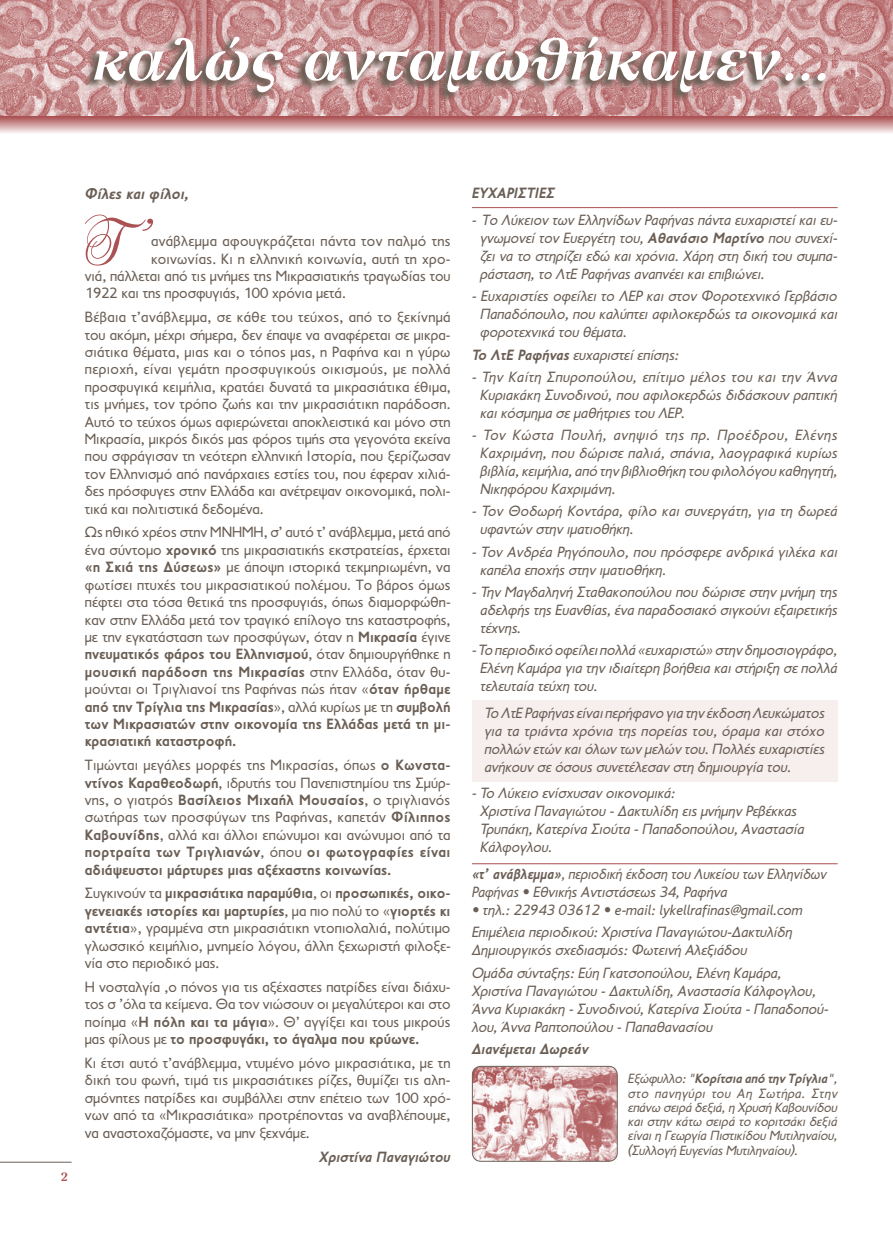
<style>
.page{position:relative;width:893px;height:1234px;background:#fff}
.page>*{position:absolute;margin:0;border:0;box-sizing:border-box;transform-origin:0 0}
.t1{font:300 64.65px "PF Bodoni Script Two";color:#ab5153;scale:.91 1}
.t2{font:italic 700 59.4px "GFS Artemisia";color:#fff}
.t3{font:italic 700 15.75px "PF Transport";color:#6b5f55}
.t4{font:15px/17.4px "PF Transport";letter-spacing:.005em;color:#6b5f55;text-align:justify}
.t5{font:italic 15px/18px "PF Transport";color:#6b5f55;text-align:justify}
.t6{font:italic 15px/18px "PF Transport";color:#6b5f55;scale:.95 1}
.t7{font:italic 15px/18px "PF Transport";letter-spacing:.02em;color:#6b5f55}
.t8{font:italic 700 15px "PF Transport";color:#6b5f55}
.t9{font:italic 13.5px/14.2px "PF Transport";letter-spacing:-.01em;color:#6b5f55;text-align:justify}
.t10{font:700 12px "GFS Artemisia";color:#ab5153}
.s1{font-weight:700}
</style>
<div class="page">
<img style="left:0;top:0;width:893px;height:116px">
<hr style="left:0;top:1161px;width:72px;height:1px;background:#6b5f55">
<svg style="left:0;top:116px;width:893px;height:17px"></svg>
<div style="left:472px;top:700px;width:366px;height:82px;background:#f7eeee"></div>
<hr style="left:472px;top:207px;width:366px;height:1px;background:#ab5153">
<hr style="left:472px;top:863px;width:366px;height:1px;background:#ab5153">
<svg style="left:84px;top:34px;width:744px;height:69px"></svg>
<img style="left:472px;top:1067px;width:145px;height:93px">
<div style="left:472px;top:1065px;width:146px;height:96px;border:1px solid #6b5f55;border-radius:9px"></div>
<h2 class="t2" style="left:93px;top:13px;width:737px">καλώς ανταμωθήκαμεν...</h2>
<p class="t10" style="left:60px;top:1166px;width:9px">2</p>
<p class="t3" style="left:85px;top:184px;width:106px">Φίλες και φίλοι,</p>
<h1 class="t1" style="left:81px;top:205px;width:79px">Τ’</h1>
<p class="t4" style="left:151px;top:232px;width:301px">ανάβλεμμα αφουγκράζεται πάντα τον παλμό της</p>
<p class="t4" style="left:151px;top:250px;width:301px">κοινωνίας. Κι η ελληνική κοινωνία, αυτή τη χρο-</p>
<p class="t4" style="left:85px;top:267px;width:367px">νιά, πάλλεται από τις μνήμες της Μικρασιατικής τραγωδίας του</p>
<p class="t4" style="left:85px;top:284px;width:263px">1922 και της προσφυγιάς, 100 χρόνια μετά.</p>
<p class="t4" style="left:85px;top:308px;width:367px">Βέβαια τ’ανάβλεμμα, σε κάθε του τεύχος, από το ξεκίνημά του ακόμη, μέχρι σήμερα, δεν έπαψε να αναφέρεται σε μικρα&shy;σιάτικα θέματα, μιας και ο τόπος μας, η Ραφήνα και η γύρω περιοχή, είναι γεμάτη προσφυγικούς οικισμούς, με πολλά προσφυγικά κειμήλια, κρατάει δυνατά τα μικρασιάτικα έθιμα, τις μνήμες, τον τρόπο ζωής και την μικρασιάτικη παράδοση.<br>Αυτό το τεύχος όμως αφιερώνεται αποκλειστικά και μόνο στη Μικρασία, μικρός δικός μας φόρος τιμής στα γεγονότα εκείνα που σφράγισαν τη νεότερη ελληνική Ιστορία, που ξερίζωσαν τον Ελληνισμό από πανάρχαιες εστίες του, που έφεραν χιλιά&shy;δες πρόσφυγες στην Ελλάδα και ανέτρεψαν οικονομικά, πολι&shy;τικά και πολιτιστικά δεδομένα.</p>
<p class="t4" style="left:85px;top:523px;width:367px">Ως ηθικό χρέος στην ΜΝΗΜΗ, σ’ αυτό τ’ ανάβλεμμα, μετά από ένα σύντομο <span class="s1">χρονικό</span> της μικρασιατικής εκστρατείας, έρχεται <span class="s1">«η Σκιά της Δύσεως»</span> με άποψη ιστορικά τεκμηριωμένη, να φωτίσει πτυχές του μικρασιατικού πολέμου. Το βάρος όμως πέφτει στα τόσα θετικά της προσφυγιάς, όπως διαμορφώθη&shy;καν στην Ελλάδα μετά τον τραγικό επίλογο της καταστροφής, με την εγκατάσταση των προσφύγων, όταν η <span class="s1">Μικρασία</span> έγινε <span class="s1">πνευματικός φάρος του Ελληνισμού</span>, όταν δημιουργήθηκε η <span class="s1">μουσική παράδοση της Μικρασίας</span> στην Ελλάδα, όταν θυ&shy;μούνται οι Τριγλιανοί της Ραφήνας πώς ήταν «<span class="s1">όταν ήρθαμε από την Τρίγλια της Μικρασίας</span>», αλλά κυρίως με τη <span class="s1">συμβολή των Μικρασιατών στην οικονομία της Ελλάδας μετά τη μι&shy;κρασιατική καταστροφή.</span></p>
<p class="t4" style="left:85px;top:756px;width:367px">Τιμώνται μεγάλες μορφές της Μικρασίας, όπως <span class="s1">ο Κωνστα&shy;ντίνος Καραθεοδωρή</span>, ιδρυτής του Πανεπιστημίου της Σμύρ&shy;νης, ο γιατρός <span class="s1">Βασίλειος Μιχαήλ Μουσαίος</span>, ο τριγλιανός σωτήρας των προσφύγων της Ραφήνας, καπετάν <span class="s1">Φίλιππος Καβουνίδης</span>, αλλά και άλλοι επώνυμοι και ανώνυμοι από τα <span class="s1">πορτραίτα των Τριγλιανών</span>, όπου <span class="s1">οι φωτογραφίες είναι αδιάψευστοι μάρτυρες μιας αξέχαστης κοινωνίας.</span></p>
<p class="t4" style="left:85px;top:884px;width:367px">Συγκινούν τα <span class="s1">μικρασιάτικα παραμύθια</span>, οι <span class="s1">προσωπικές, οικο&shy;γενειακές ιστορίες και μαρτυρίες</span>, μα πιο πολύ το «<span class="s1">γιορτές κι αντέτια</span>», γραμμένα στη μικρασιάτικη ντοπιολαλιά, πολύτιμο γλωσσικό κειμήλιο, μνημείο λόγου, άλλη ξεχωριστή φιλοξε&shy;νία στο περιοδικό μας.</p>
<p class="t4" style="left:85px;top:977px;width:367px">Η νοσταλγία ,ο πόνος για τις αξέχαστες πατρίδες είναι διάχυ&shy;τος σ ’όλα τα κείμενα. Θα τον νιώσουν οι μεγαλύτεροι και στο ποίημα «<span class="s1">Η πόλη και τα μάγια</span>». Θ’ αγγίξει και τους μικρούς μας φίλους με <span class="s1">το προσφυγάκι, το άγαλμα που κρύωνε.</span></p>
<p class="t4" style="left:85px;top:1053px;width:367px">Κι έτσι αυτό τ’ανάβλεμμα, ντυμένο μόνο μικρασιάτικα, με τη δική του φωνή, τιμά τις μικρασιάτικες ρίζες, θυμίζει τις αλη&shy;σμόνητες πατρίδες και συμβάλλει στην επέτειο των 100 χρό&shy;νων από τα «Μικρασιάτικα» προτρέποντας να αναβλέπουμε, να αναστοχαζόμαστε, να μην ξεχνάμε.</p>
<p class="t8" style="left:320px;top:1147px;width:133px">Χριστίνα Παναγιώτου</p>
<p class="t8" style="left:472px;top:185px;width:85px">ΕΥΧΑΡΙΣΤΙΕΣ</p>
<p class="t5" style="left:480px;top:211px;width:359px;text-indent:-9px">- Το Λύκειον των Ελληνίδων Ραφήνας πάντα ευχαριστεί και ευ&shy;γνωμονεί τον Ευεργέτη του, <span class="s1">Αθανάσιο Μαρτίνο</span> που συνεχί&shy;ζει να το στηρίζει εδώ και χρόνια. Χάρη στη δική του συμπα&shy;ράσταση, το ΛτΕ Ραφήνας αναπνέει και επιβιώνει.</p>
<p class="t5" style="left:480px;top:287px;width:359px;text-indent:-9px">- Ευχαριστίες οφείλει το ΛΕΡ και στον Φοροτεχνικό Γερβάσιο Παπαδόπουλο, που καλύπτει αφιλοκερδώς τα οικονομικά και φοροτεχνικά του θέματα.</p>
<p class="t5" style="left:472px;top:345px;width:209px"><span class="s1">Το ΛτΕ Ραφήνας</span> ευχαριστεί επίσης:</p>
<p class="t5" style="left:480px;top:368px;width:359px;text-indent:-9px">- Την Καίτη Σπυροπούλου, επίτιμο μέλος του και την Άννα Κυριακάκη Συνοδινού, που αφιλοκερδώς διδάσκουν ραπτική και κόσμημα σε μαθήτριες του ΛΕΡ.</p>
<p class="t5" style="left:480px;top:426px;width:359px;text-indent:-9px">- Τον Κώστα Πουλή, ανηψιό της πρ. Προέδρου, Ελένης Καχριμάνη, που δώρισε παλιά, σπάνια, λαογραφικά κυρίως βιβλία, κειμήλια, από την βιβλιοθήκη του φιλολόγου καθηγητή, Νικηφόρου Καχριμάνη.</p>
<p class="t7" style="left:480px;top:502px;width:359px;text-indent:-9px">- Τον Θοδωρή Κοντάρα, φίλο και συνεργάτη, για τη δωρεά υφαντών στην ιματιοθήκη.</p>
<p class="t5" style="left:480px;top:542px;width:359px;text-indent:-9px">- Τον Ανδρέα Ρηγόπουλο, που πρόσφερε ανδρικά γιλέκα και καπέλα εποχής στην ιματιοθήκη.</p>
<p class="t5" style="left:480px;top:583px;width:359px;text-indent:-9px">- Την Μαγδαληνή Σταθακοπούλου που δώρισε στην μνήμη της αδελφής της Ευανθίας, ένα παραδοσιακό σιγκούνι εξαιρετικής τέχνης.</p>
<p class="t5" style="left:480px;top:641px;width:359px;text-indent:-9px">- Το περιοδικό οφείλει πολλά «ευχαριστώ» στην δημοσιογράφο, Ελένη Καμάρα για την ιδιαίτερη βοήθεια και στήριξη σε πολλά τελευταία τεύχη του.</p>
<p class="t5" style="left:485px;top:703px;width:342px">Το ΛτΕ Ραφήνας είναι περήφανο για την έκδοση Λευκώματος για τα τριάντα χρόνια της πορείας του, όραμα και στόχο πολλών ετών και όλων των μελών του. Πολλές ευχαριστίες ανήκουν σε όσους συνετέλεσαν στη δημιουργία του.</p>
<p class="t5" style="left:480px;top:784px;width:326px;text-align:left;text-indent:-9px">- Το Λύκειο ενίσχυσαν οικονομικά:<br>Χριστίνα Παναγιώτου - Δακτυλίδη εις μνήμην Ρεβέκκας Τρυπάκη, Κατερίνα Σιούτα - Παπαδοπούλου, Αναστασία Κάλφογλου.</p>
<p class="t6" style="left:472px;top:864px;width:375px"><span class="s1">«τ’ ανάβλεμμα»</span>, περιοδική έκδοση του Λυκείου των Ελληνίδων<br>Ραφήνας • Εθνικής Αντιστάσεως 34, Ραφήνα</p>
<p class="t5" style="left:472px;top:898px;width:332px;line-height:22.2px">• τηλ.: 22943 03612 • e-mail: lykellrafinas@gmail.com<br>Επιμέλεια περιοδικού: Χριστίνα Παναγιώτου-Δακτυλίδη</p>
<p class="t5" style="left:472px;top:939px;width:311px;line-height:22.2px">Δημιουργικός σχεδιασμός: Φωτεινή Αλεξιάδου<br>Ομάδα σύνταξης: Εύη Γκατσοπούλου, Ελένη Καμάρα,</p>
<p class="t5" style="left:472px;top:981px;width:358px;text-align:left">Χριστίνα Παναγιώτου - Δακτυλίδη, Αναστασία Κάλφογλου,<br>Άννα Κυριακάκη - Συνοδινού, Κατερίνα Σιούτα - Παπαδοπού&shy;λου, Άννα Ραπτοπούλου - Παπαθανασίου</p>
<p class="t8" style="left:472px;top:1039px;width:118px">Διανέμεται Δωρεάν</p>
<p class="t9" style="left:628px;top:1071px;width:211px">Εξώφυλλο: "<span class="s1">Κορίτσια από την Τρίγλια</span>", στο πανηγύρι του Αη Σωτήρα. Στην επάνω σειρά δεξιά, η Χρυσή Καβουνίδου και στην κάτω σειρά το κοριτσάκι δεξιά είναι η Γεωργία Πιστικίδου Μυτιληναίου, (Συλλογή Ευγενίας Μυτιληναίου).</p>
</div>
